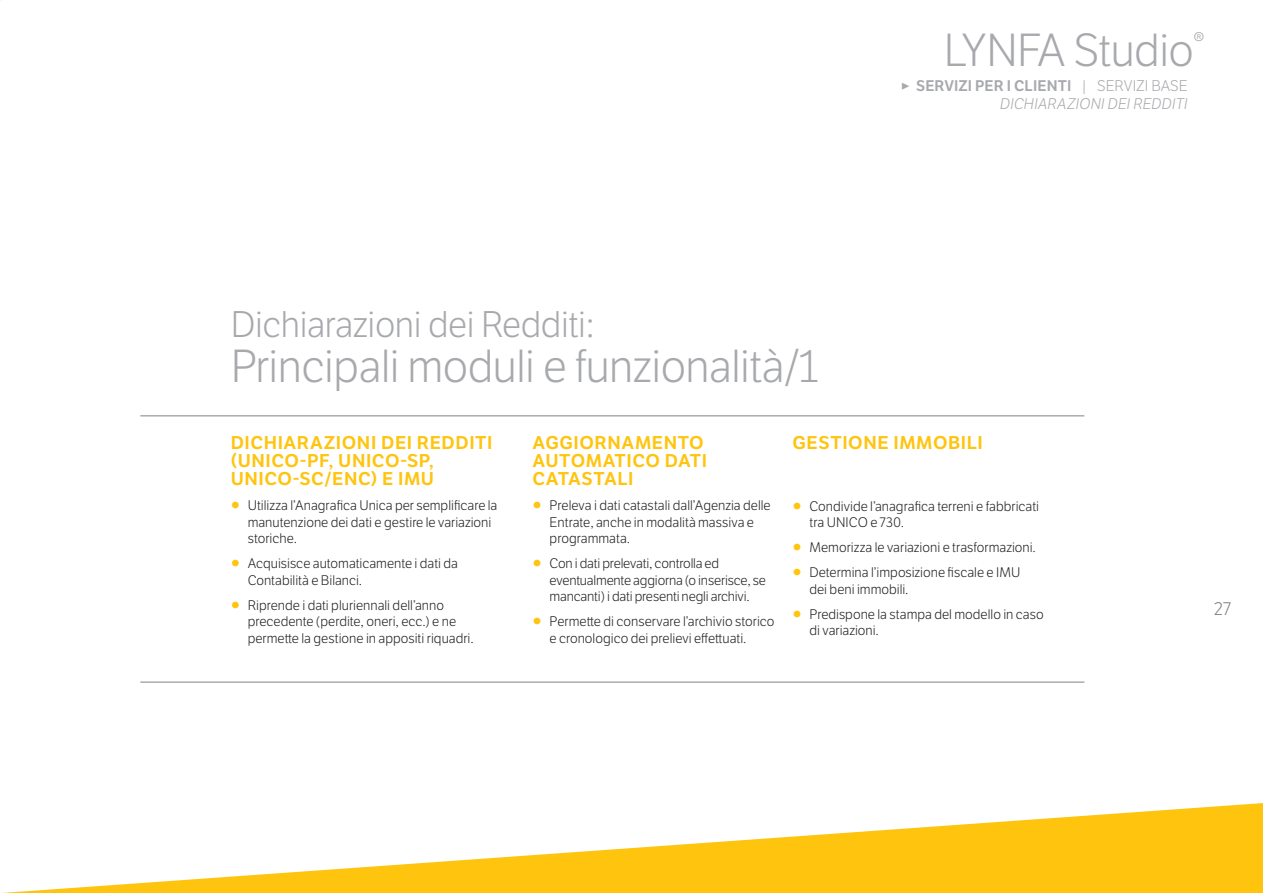
<style>
.page{position:relative;width:1263px;height:893px;background:#fff}
.page>*{position:absolute;margin:0;border:0;box-sizing:border-box;transform-origin:0 0}
.t1{font:300 45px "LFT Etica";letter-spacing:-.01em;color:#a8a9ad}
.t2{font:300 36px "LFT Etica";letter-spacing:-.01em;color:#a8a9ad}
.t3{font:600 18px/18px "LFT Etica";letter-spacing:.03em;color:#fec40e}
.t4{font:300 18px "LFT Etica";color:#808285}
.t5{font:italic 300 15px/18px "LFT Etica";letter-spacing:.01em;color:#a8a9ad;text-align:right}
.t6{font:300 13.5px/16.5px "LFT Etica";color:#231f20}
.s1{font-style:normal}
.s2{font-weight:600;font-style:normal}
.s3{font-family:"Ocean Sans Std";font-weight:700;font-size:24px;color:#fec40e}
</style>
<div class="page">
<svg style="left:2px;top:803px;width:1261px;height:90px"></svg>
<hr style="left:140px;top:416px;width:944px;height:1px;background:#808285">
<hr style="left:140px;top:682px;width:944px;height:1px;background:#808285">
<h1 class="t1" style="left:944px;top:24px;width:262px">LYNFA Studio<sup>®</sup></h1>
<p class="t5" style="left:901px;top:78px;width:288px"><span class="s1">b</span> <span class="s2">SERVIZI PER I CLIENTI</span> <span class="s1">| SERVIZI BASE<br></span>DICHIARAZIONI DEI REDDITI</p>
<h2 class="t2" style="left:231px;top:304px;width:365px">Dichiarazioni dei Redditi:</h2>
<h1 class="t1" style="left:231px;top:340px;width:589px">Principali moduli e funzionalità/1</h1>
<h3 class="t3" style="left:231px;top:434px;width:263px">DICHIARAZIONI DEI REDDITI (UNICO-PF, UNICO-SP,<br>UNICO-SC/ENC) E IMU</h3>
<p class="t6" style="left:248px;top:498px;width:251px;text-indent:-17px"><span class="s3">•</span> Utilizza l’Anagrafica Unica per semplificare la manutenzione dei dati e gestire le variazioni storiche.</p>
<p class="t6" style="left:248px;top:556px;width:212px;text-indent:-17px"><span class="s3">•</span> Acquisisce automaticamente i dati da<br>Contabilità e Bilanci.</p>
<p class="t6" style="left:248px;top:597px;width:228px;text-indent:-17px"><span class="s3">•</span> Riprende i dati pluriennali dell’anno precedente (perdite, oneri, ecc.) e ne permette la gestione in appositi riquadri.</p>
<h3 class="t3" style="left:533px;top:434px;width:176px">AGGIORNAMENTO<br>AUTOMATICO DATI<br>CATASTALI</h3>
<p class="t6" style="left:550px;top:498px;width:223px;text-indent:-17px"><span class="s3">•</span> Preleva i dati catastali dall’Agenzia delle<br>Entrate, anche in modalità massiva e programmata.</p>
<p class="t6" style="left:550px;top:556px;width:218px;text-indent:-17px"><span class="s3">•</span> Con i dati prelevati, controlla ed eventualmente aggiorna (o inserisce, se mancanti) i dati presenti negli archivi.</p>
<p class="t6" style="left:550px;top:614px;width:226px;text-indent:-17px"><span class="s3">•</span> Permette di conservare l’archivio storico e cronologico dei prelievi effettuati.</p>
<h3 class="t3" style="left:792px;top:434px;width:192px">GESTIONE IMMOBILI</h3>
<p class="t6" style="left:809px;top:498px;width:231px;text-indent:-17px"><span class="s3">•</span> Condivide l’anagrafica terreni e fabbricati tra UNICO e 730.</p>
<p class="t6" style="left:792px;top:540px;width:245px"><span class="s3">•</span> Memorizza le variazioni e trasformazioni.</p>
<p class="t6" style="left:809px;top:565px;width:212px;text-indent:-17px"><span class="s3">•</span> Determina l’imposizione fiscale e IMU dei beni immobili.</p>
<p class="t6" style="left:809px;top:606px;width:236px;text-indent:-17px"><span class="s3">•</span> Predispone la stampa del modello in caso di variazioni.</p>
<h3 class="t4" style="left:1214px;top:599px;width:18px">27</h3>
</div>
